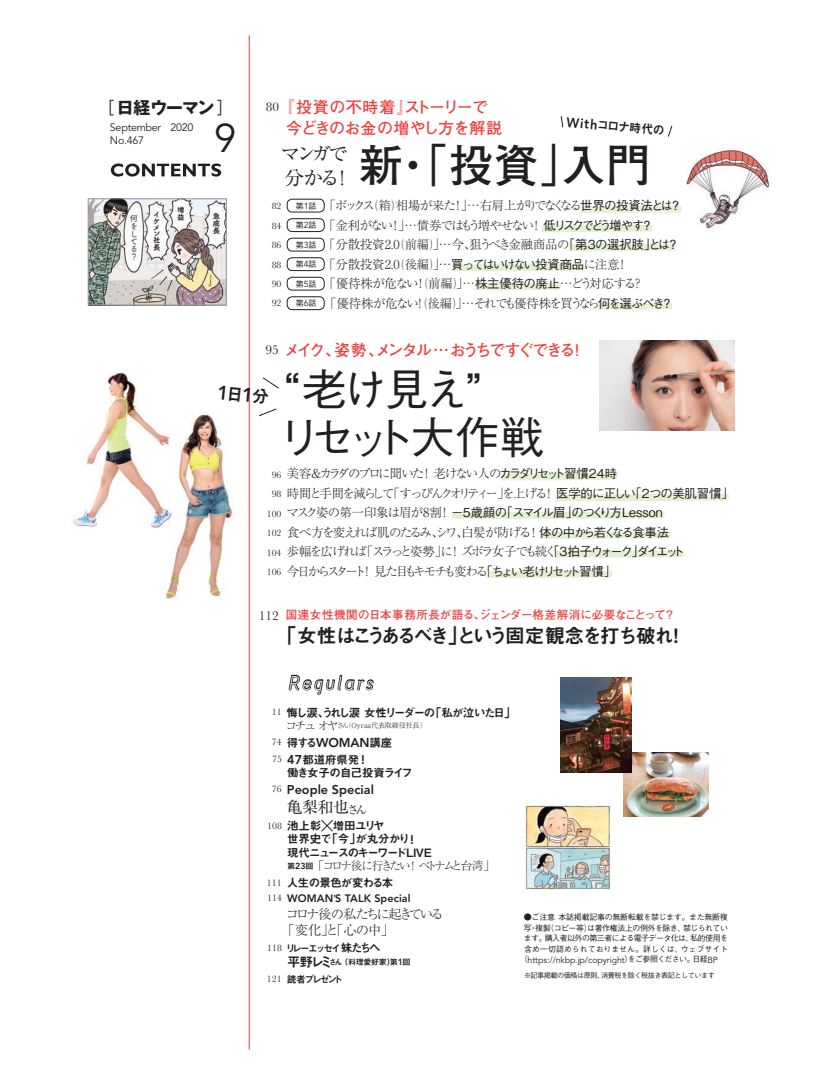
<style>
.page{position:relative;width:837px;height:1085px;background:#fff}
.page>*{position:absolute;margin:0;border:0;box-sizing:border-box;transform-origin:0 0}
.t1{font:500 44.5px/47.4px "Gothic BBB Pr 6 N";letter-spacing:-.1em;color:#231f20}
.t2{font:700 44.5px "Futo Go B101 Pr 6 N";color:#231f20}
.t3{font:40px "Avenir";color:#231f20}
.t4{font:italic 24.75px "Acid";letter-spacing:.1em;color:#fff}
.t5{font:19.75px "Midashi Go Pr 6 N MB31";letter-spacing:-.1em;color:#231f20}
.t6{font:800 19.5px "Avenir";color:#231f20;scale:.95 1}
.t7{font:19.38px/24.2px "Ryumin Pr 6 N";letter-spacing:-.145em;color:#231f20}
.t8{font:700 16.88px "Gothic MB101 Pr 6 N";letter-spacing:-.06em;color:#231f20}
.t9{font:700 16px/20.8px "Futo Go B101 Pr 6 N";letter-spacing:-.025em;color:#ee3d3c}
.t10{font:700 16px "Futo Go B101 Pr 6 N";letter-spacing:-.145em;color:#ee3d3c}
.t11{font:16px "Ryumin Pr 6 N";color:#231f20}
.t12{font:300 13.25px/16px "Ryumin Pr 6 N";letter-spacing:-.13em;color:#231f20}
.t13{font:13.25px "Baskerville MT Std";color:#231f20}
.t14{font:800 12.62px "Avenir";color:#231f20}
.t15{font:300 12.38px/19.5px "Ryumin Pr 6 N";letter-spacing:-.06em;color:#231f20}
.t16{font:300 12.38px/19.5px "Ryumin Pr 6 N";letter-spacing:-.135em;color:#231f20}
.t17{font:300 12.38px/19.5px "Ryumin Pr 6 N";letter-spacing:-.165em;color:#231f20}
.t18{font:500 12.38px "Gothic BBB Pr 6 N";letter-spacing:-.045em;color:#181b15}
.t19{font:500 12.38px/19.5px "Gothic BBB Pr 6 N";letter-spacing:-.065em;color:#181b15}
.t20{font:500 12.38px/19.5px "Gothic BBB Pr 6 N";letter-spacing:-.175em;color:#181b15}
.t21{font:12.38px "Midashi Go Pr 6 N MB31";color:#231f20;scale:.95 1}
.t22{font:11.5px/13.2px "Midashi Go Pr 6 N MB31";letter-spacing:-.145em;color:#231f20}
.t23{font:11.5px "Midashi Go Pr 6 N MB31";letter-spacing:-.11em;color:#231f20}
.t24{font:700 11.5px "Futo Go B101 Pr 6 N";letter-spacing:.01em;color:#ee3d3c}
.t25{font:300 11.5px "Ryumin Pr 6 N";letter-spacing:-.19em;color:#231f20}
.t26{font:11.5px/13.2px "Midashi Go Pr 6 N MB31";letter-spacing:-.045em;color:#231f20}
.t27{font:11.5px "Midashi Go Pr 6 N MB31";letter-spacing:-.07em;color:#231f20}
.t28{font:10.75px/12.4px "Avenir";letter-spacing:-.025em;color:#231f20}
.t29{font:800 10.75px "Avenir";letter-spacing:.01em;color:#231f20}
.t30{font:9.75px/19.4px "Baskerville MT Std";color:#231f20;text-align:justify}
.t31{font:9.75px "Midashi Go Pr 6 N MB31";letter-spacing:-.21em;color:#231f20}
.t32{font:8.75px "Avenir";letter-spacing:-.01em;color:#231f20}
.t33{font:500 8px/10.6px "Gothic BBB Pr 6 N";letter-spacing:-.03em;color:#231f20;text-align:justify}
.t34{font:8px "Midashi Go Pr 6 N MB31";letter-spacing:-.04em;color:#231f20}
.t35{font:500 7.12px "Gothic BBB Pr 6 N";letter-spacing:-.065em;color:#231f20}
.t36{font:300 7.12px "Ryumin Pr 6 N";letter-spacing:-.025em;color:#231f20}
.s1{font-family:"Gothic BBB Pr 6 N";font-weight:500}
.s2{font-family:"Avenir";font-weight:800;font-size:13.62px}
.s3{font-family:"Gothic BBB Pr 6 N";font-weight:500;font-size:8px}
.s4{font-family:"Avenir";font-weight:400;font-size:8.75px}
.s5{font-family:"Gothic BBB Pr 6 N";font-weight:500;color:#181b15}
.s6{font-family:"Midashi Go Pr 6 N MB31";font-weight:400;font-size:17.75px}
.s7{font-family:"Ryumin Pr 6 N";font-weight:300;color:#231f20}
.s8{font-size:11.5px}
.s9{font-family:"Baskerville MT Std";font-size:9.75px}
.s10{font-family:"Avenir";font-weight:800;font-size:12.62px}
.s11{font-family:"Midashi Go Pr 6 N MB31";font-weight:400;font-size:8px}
.s12{font-family:"Avenir";font-weight:800;font-size:8.75px}
.s13{font-family:"Midashi Go Pr 6 N MB31";font-weight:400;font-size:9.75px}
.s14{font-size:13.25px}
.s15{font-family:"Baskerville MT Std"}
</style>
<div class="page">
<img style="left:623px;top:752px;width:85px;height:64px">
<hr style="left:249px;top:35px;width:1px;height:1014px;background:#ee3d3c">
<svg style="left:288px;top:674px;width:86px;height:22px"></svg>
<svg style="left:321px;top:820px;width:12px;height:11px"></svg>
<div style="left:287px;top:199px;width:37px;height:13px;border:1px solid #231f20;border-radius:5px"></div>
<div style="left:287px;top:218px;width:37px;height:14px;border:1px solid #231f20;border-radius:5px"></div>
<div style="left:287px;top:238px;width:37px;height:13px;border:1px solid #231f20;border-radius:5px"></div>
<div style="left:287px;top:257px;width:37px;height:14px;border:1px solid #231f20;border-radius:5px"></div>
<div style="left:287px;top:277px;width:37px;height:13px;border:1px solid #231f20;border-radius:5px"></div>
<div style="left:287px;top:296px;width:37px;height:14px;border:1px solid #231f20;border-radius:5px"></div>
<svg style="left:541px;top:225px;width:110px;height:7px"></svg>
<svg style="left:568px;top:244px;width:108px;height:7px"></svg>
<svg style="left:452px;top:264px;width:132px;height:7px"></svg>
<svg style="left:475px;top:283px;width:86px;height:7px"></svg>
<svg style="left:598px;top:302px;width:74px;height:8px"></svg>
<svg style="left:668px;top:125px;width:4px;height:12px"></svg>
<svg style="left:560px;top:116px;width:3px;height:12px"></svg>
<svg style="left:111px;top:163px;width:110px;height:13px"></svg>
<img style="left:681px;top:149px;width:89px;height:80px">
<svg style="left:580px;top:201px;width:101px;height:12px"></svg>
<img style="left:90px;top:201px;width:134px;height:102px">
<div style="left:88px;top:199px;width:138px;height:106px;border:1px solid #939598"></div>
<svg style="left:262px;top:377px;width:17px;height:11px"></svg>
<svg style="left:259px;top:408px;width:18px;height:8px"></svg>
<svg style="left:501px;top:473px;width:116px;height:7px"></svg>
<svg style="left:539px;top:531px;width:131px;height:8px"></svg>
<svg style="left:553px;top:550px;width:131px;height:7px"></svg>
<svg style="left:486px;top:570px;width:126px;height:8px"></svg>
<svg style="left:554px;top:494px;width:174px;height:7px"></svg>
<svg style="left:451px;top:512px;width:213px;height:7px"></svg>
<img style="left:599px;top:340px;width:135px;height:90px">
<img style="left:73px;top:372px;width:88px;height:156px">
<img style="left:165px;top:413px;width:68px;height:188px">
<img style="left:161px;top:413px;width:12px;height:118px">
<img style="left:560px;top:678px;width:71px;height:94px">
<img style="left:524px;top:804px;width:86px;height:85px">
<h3 class="t8" style="left:97px;top:94px;width:137px"><span class="s1">［</span>日経ウーマン<span class="s1">］</span></h3>
<p class="t28" style="left:110px;top:121px;width:85px">September 2020<br>No.467</p>
<h2 class="t3" style="left:214px;top:115px;width:24px">9</h2>
<p class="t9" style="left:286px;top:96px;width:217px;text-indent:-8px">『投資の不時着』ストーリーで今どきのお金の増やし方を解説</p>
<p class="t13" style="left:266px;top:99px;width:15px">80</p>
<p class="t21" style="left:567px;top:112px;width:105px;rotate:5deg"><span class="s2">With</span>コロナ時代の</p>
<h3 class="t7" style="left:280px;top:141px;width:73px">マンガで分かる！</h3>
<h1 class="t2" style="left:359px;top:130px;width:293px">新・「投資」入門</h1>
<p class="t30" style="left:272px;top:196px;width:11px">82<br>84<br>86<br>88<br>90<br>92</p>
<p class="t15" style="left:296px;top:195px;width:387px"><span class="s3">第</span><span class="s4">1</span><span class="s3">話</span> 「ボックス(箱) 相場が来た! 」…右肩上がりでなくなる<span class="s5">世界の投資法とは？</span><span class="s3">第</span><span class="s4">2</span><span class="s3">話</span> 「金利がない! 」…債券ではもう増やせない!<br><span class="s3">第</span><span class="s4">3</span><span class="s3">話</span> 「分散投資2.0(前編)」…今、狙うべき金融商品の<br><span class="s3">第</span><span class="s4">4</span><span class="s3">話</span> 「分散投資2.0(後編)」…<span class="s5">買ってはいけない投資商品</span>に注意!<br><span class="s3">第</span><span class="s4">5</span><span class="s3">話</span> 「優待株が危ない! (前編)」…<span class="s5">株主優待の廃止</span>…どう対応する？<br><span class="s3">第</span><span class="s4">6</span><span class="s3">話</span> 「優待株が危ない! (後編)」…それでも優待株を買うなら<span class="s5">何を選ぶべき？</span></p>
<p class="t20" style="left:562px;top:214px;width:118px;text-indent:-19px">低リスクでどう増やす？<br>「第3の選択肢」とは？</p>
<p class="t13" style="left:265px;top:341px;width:15px">95</p>
<p class="t10" style="left:284px;top:337px;width:302px">メイク、姿勢、メンタル … おうちですぐできる！</p>
<h3 class="t6" style="left:218px;top:380px;width:56px;rotate:6deg">1<span class="s6">日</span>1<span class="s6">分</span></h3>
<h1 class="t1" style="left:277px;top:363px;width:269px">“老け見え”<br>リセット大作戦</h1>
<p class="t30" style="left:267px;top:465px;width:16px;text-align:center">96<br>98<br>100<br>102<br>104<br>106</p>
<p class="t17" style="left:287px;top:463px;width:265px">美容＆カラダのプロに聞いた ! 老けない人の<br>時間と手間を減らして「すっぴんクオリティー」を上げる !</p>
<p class="t19" style="left:556px;top:463px;width:179px;text-indent:-57px">カラダリセット習慣24 時<br>医学的に正しい「2つの美肌習慣」</p>
<p class="t18" style="left:286px;top:502px;width:377px"><span class="s7">マスク姿の第一印象は眉が8割 !</span> －5歳顔の「スマイル眉」のつくり方Lesson</p>
<p class="t16" style="left:287px;top:521px;width:399px">食べ方を変えれば肌のたるみ、シワ、白髪が防げる ！<span class="s5">体の中から若くなる食事法</span>歩幅を広げれば「スラっと姿勢」に ! ズボラ女子でも続く<span class="s1">「3拍子ウォーク」ダイエット</span>今日からスタート! 見た目もキモチも変わる<span class="s1">「ちょい老けリセット習慣」</span></p>
<p class="t13" style="left:259px;top:608px;width:21px">112</p>
<p class="t24" style="left:286px;top:605px;width:391px">国連女性機関の日本事務所長が語る、ジェンダー格差解消に必要なことって？</p>
<h3 class="t5" style="left:276px;top:620px;width:411px">「女性はこうあるべき」という固定観念を打ち破れ！</h3>
<h3 class="t4" style="left:288px;top:673px;width:86px">Regulars</h3>
<p class="t23" style="left:286px;top:703px;width:231px">悔し涙、うれし涙女性リーダーの「私が泣いた日」</p>
<p class="t36" style="left:285px;top:719px;width:143px"><span class="s8">コチュ オヤ</span>さん（Oyraa代表取締役社長）</p>
<p class="t30" style="left:272px;top:702px;width:11px">11</p>
<p class="t23" style="left:272px;top:733px;width:122px"><span class="s9">74</span> 得する<span class="s10">WOMAN</span>講座</p>
<p class="t14" style="left:287px;top:781px;width:89px">People Special</p>
<p class="t11" style="left:287px;top:794px;width:82px">亀梨和也<span class="s8">さん</span></p>
<p class="t26" style="left:287px;top:752px;width:127px"><span class="s10">47</span>都道府県発<span class="s10">!<br></span>働き女子の自己投資ライフ</p>
<p class="t30" style="left:272px;top:749px;width:11px">75</p>
<p class="t30" style="left:272px;top:779px;width:11px">76</p>
<p class="t22" style="left:287px;top:818px;width:148px">池上彰 増田ユリヤ<br>世界史で「今」が丸分かり<span class="s10">!<br></span>現代ニュースのキーワードＬＩＶＥ</p>
<p class="t25" style="left:287px;top:856px;width:209px"><span class="s11">第</span><span class="s12">23</span><span class="s11">回</span> 「コロナ後に行きたい ! ベトナムと台湾」</p>
<p class="t30" style="left:267px;top:815px;width:16px">108</p>
<p class="t27" style="left:267px;top:873px;width:128px"><span class="s9">111</span> 人生の景色が変わる本</p>
<p class="t29" style="left:287px;top:891px;width:125px">WOMAN<span class="s13">ʼ</span>S TALK Special</p>
<p class="t12" style="left:281px;top:905px;width:164px;text-indent:4px">コロナ後の私たちに起きている「変化」と「心の中」</p>
<p class="t30" style="left:267px;top:888px;width:16px">114</p>
<p class="t31" style="left:286px;top:940px;width:96px">リレーエッセイ<span class="s8">妹たちへ</span></p>
<p class="t34" style="left:287px;top:955px;width:125px"><span class="s14">平野レミ</span>さん（料理愛好家）第<span class="s12">1</span>回</p>
<p class="t30" style="left:267px;top:937px;width:16px">118</p>
<p class="t31" style="left:267px;top:971px;width:77px"><span class="s15">121</span> 読者プレゼント</p>
<p class="t33" style="left:523px;top:910px;width:206px">●ご注意本誌掲載記事の無断転載を禁じます。また無断複写・複製（コピー等）は著作権法上の例外を除き、禁じられています。購入者以外の第三者による電子データ化は、私的使用を含め一切認められておりません。詳しくは、ウェブサイト</p>
<p class="t32" style="left:519px;top:954px;width:200px"><span class="s3">（</span>https://nkbp.jp/copyright<span class="s3">）をご参照ください。日経</span>BP</p>
<p class="t35" style="left:524px;top:969px;width:192px">※記事掲載の価格は原則、消費税を除く税抜き表記としています</p>
</div>
